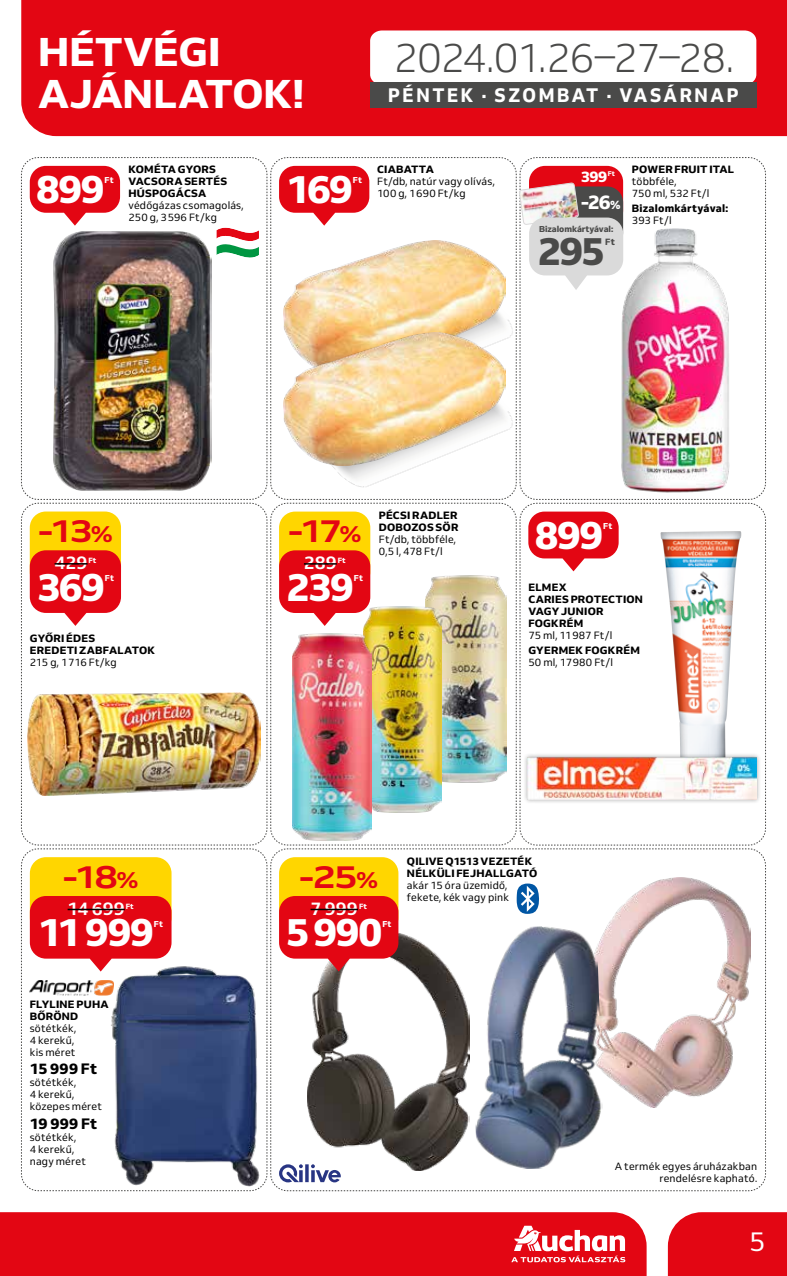
<style>
.page{position:relative;width:787px;height:1276px;background:#fff}
.page>*{position:absolute;margin:0;border:0;box-sizing:border-box;transform-origin:0 0}
.t1{font:300 40.8px "Venn";letter-spacing:-.045em;color:#4a4a49}
.t2{font:800 39.9px/41.5px "Venn";color:#fff}
.t3{font:800 39px "Venn";letter-spacing:-.04em;color:#fff}
.t4{font:800 39px "Venn";color:#4a4a49}
.t5{font:700 31.5px "Venn Semi Ex";letter-spacing:-.12em;color:#e30613}
.t6{font:27px "Venn";color:#fff}
.t7{font:800 19.5px "Venn";letter-spacing:.15em;color:#fff;scale:.89 1}
.t8{font:800 19.5px "Venn";letter-spacing:.15em;color:#fff}
.t9{font:700 18px "Venn";letter-spacing:-.005em;color:#fff}
.t10{font:800 15px "Venn";letter-spacing:.015em;color:#000}
.t11{font:800 15px "Venn";color:#fff}
.t12{font:10.5px/12px "Venn";letter-spacing:.015em;color:#000}
.t13{font:800 10.5px/12px "Venn";letter-spacing:.025em;color:#000}
.t14{font:10.5px "Venn";letter-spacing:-.02em;color:#000}
.t15{font:800 9px "Venn";color:#4a4a49}
.t16{font:800 8.55px "Venn";color:#4a4a49}
.t17{font:800 8.55px "Venn";letter-spacing:.015em;color:#fff}
.t18{font:800 7.5px "Venn";letter-spacing:-.005em;color:#fff}
.t19{font:800 6.75px "Venn";color:#fff}
.s1{font-size:12px}
.s2{font-size:23.1px}
</style>
<div class="page">
<div style="left:668px;top:1212px;width:119px;height:64px;background:#e30613"></div>
<div style="left:1px;top:1212px;width:645px;height:64px;background:#e30613"></div>
<div style="left:21px;top:0;width:766px;height:136px;background:#e30613"></div>
<svg style="left:370px;top:30px;width:386px;height:53px"></svg>
<div style="left:370px;top:83px;width:386px;height:25px;background:#4a4a49"></div>
<img style="left:0;top:0;width:1px;height:1276px">
<svg style="left:511px;top:1225px;width:114px;height:37px"></svg>
<img style="left:21px;top:157px;width:745px;height:1034px">
<h2 class="t2" style="left:38px;top:30px;width:268px">HÉTVÉGI<br>AJÁNLATOK!</h2>
<h1 class="t1" style="left:393px;top:33px;width:342px">2024.01.26–27–28.</h1>
<h3 class="t7" style="left:388px;top:83px;width:395px">PÉNTEK · SZOMBAT · VASÁRNAP</h3>
<p class="t13" style="left:128px;top:163px;width:100px">KOMÉTA GYORS<br>VACSORA SERTÉS<br>HÚSPOGÁCSA</p>
<p class="t12" style="left:128px;top:199px;width:117px">védőgázas csomagolás,<br>250 g, 3 596 Ft/kg</p>
<h3 class="t3" style="left:36px;top:165px;width:70px">899</h3>
<p class="t17" style="left:105px;top:175px;width:11px">Ft</p>
<h3 class="t3" style="left:286px;top:165px;width:68px">169</h3>
<p class="t17" style="left:353px;top:175px;width:11px">Ft</p>
<p class="t13" style="left:377px;top:163px;width:58px">CIABATTA</p>
<p class="t12" style="left:377px;top:175px;width:119px">Ft/db, natúr vagy olívás,<br>100 g, 1 690 Ft/kg</p>
<h3 class="t11" style="left:580px;top:167px;width:28px">399</h3>
<p class="t19" style="left:608px;top:169px;width:9px">Ft</p>
<h3 class="t8" style="left:580px;top:190px;width:41px">-26<span class="s1">%</span></h3>
<p class="t16" style="left:539px;top:223px;width:76px">Bizalomkártyával:</p>
<h3 class="t4" style="left:537px;top:226px;width:69px">295</h3>
<p class="t15" style="left:605px;top:236px;width:11px">Ft</p>
<p class="t13" style="left:632px;top:163px;width:104px">POWER FRUIT ITAL</p>
<p class="t12" style="left:632px;top:175px;width:79px">többféle,<br>750 ml, 532 Ft/l</p>
<p class="t13" style="left:632px;top:202px;width:98px">Bizalomkártyával:</p>
<p class="t12" style="left:632px;top:214px;width:41px">393 Ft/l</p>
<h3 class="t5" style="left:38px;top:511px;width:77px">-13<span class="s2">%</span></h3>
<h3 class="t9" style="left:55px;top:552px;width:34px">429</h3>
<p class="t18" style="left:88px;top:556px;width:9px">Ft</p>
<h3 class="t3" style="left:37px;top:562px;width:70px">369</h3>
<p class="t17" style="left:105px;top:573px;width:11px">Ft</p>
<p class="t13" style="left:30px;top:632px;width:127px">GYŐRI ÉDES<br>EREDETI ZABFALATOK</p>
<p class="t14" style="left:30px;top:656px;width:88px">215 g, 1 716 Ft/kg</p>
<h3 class="t5" style="left:288px;top:512px;width:76px">-17<span class="s2">%</span></h3>
<h3 class="t9" style="left:304px;top:552px;width:34px">289</h3>
<p class="t18" style="left:338px;top:556px;width:9px">Ft</p>
<h3 class="t3" style="left:286px;top:562px;width:69px">239</h3>
<p class="t17" style="left:354px;top:573px;width:11px">Ft</p>
<p class="t13" style="left:379px;top:509px;width:81px">PÉCSI RADLER<br>DOBOZOS SÖR</p>
<p class="t12" style="left:379px;top:533px;width:79px">Ft/db, többféle,<br>0,5 l, 478 Ft/l</p>
<h3 class="t3" style="left:534px;top:510px;width:70px">899</h3>
<p class="t17" style="left:603px;top:521px;width:11px">Ft</p>
<p class="t13" style="left:528px;top:581px;width:116px">ELMEX<br>CARIES PROTECTION<br>VAGY JUNIOR<br>FOGKRÉM</p>
<p class="t12" style="left:528px;top:629px;width:86px">75 ml, 11 987 Ft/l</p>
<p class="t13" style="left:528px;top:643px;width:113px">GYERMEK FOGKRÉM</p>
<p class="t12" style="left:528px;top:655px;width:86px">50 ml, 17 980 Ft/l</p>
<h3 class="t5" style="left:63px;top:857px;width:78px">-18<span class="s2">%</span></h3>
<h3 class="t9" style="left:68px;top:897px;width:59px">14 699</h3>
<p class="t18" style="left:126px;top:901px;width:9px">Ft</p>
<h3 class="t3" style="left:38px;top:908px;width:117px">11 999</h3>
<p class="t17" style="left:154px;top:918px;width:11px">Ft</p>
<p class="t13" style="left:30px;top:997px;width:80px">FLYLINE PUHA<br>BŐRÖND</p>
<p class="t12" style="left:30px;top:1021px;width:48px">sötétkék,<br>4 kerekű, kis méret</p>
<h3 class="t10" style="left:30px;top:1059px;width:69px">15 999 Ft</h3>
<p class="t12" style="left:30px;top:1076px;width:74px">sötétkék,<br>4 kerekű, közepes méret</p>
<h3 class="t10" style="left:30px;top:1114px;width:69px">19 999 Ft</h3>
<p class="t12" style="left:30px;top:1131px;width:58px">sötétkék,<br>4 kerekű, nagy méret</p>
<h3 class="t5" style="left:299px;top:857px;width:81px">-25<span class="s2">%</span></h3>
<h3 class="t9" style="left:310px;top:897px;width:49px">7 999</h3>
<p class="t18" style="left:359px;top:901px;width:9px">Ft</p>
<h3 class="t3" style="left:286px;top:908px;width:98px">5 990</h3>
<p class="t17" style="left:382px;top:918px;width:11px">Ft</p>
<p class="t13" style="left:407px;top:854px;width:132px">QILIVE Q1513 VEZETÉK<br>NÉLKÜLI FEJHALLGATÓ</p>
<p class="t12" style="left:407px;top:878px;width:104px">akár 15 óra üzemidő, fekete, kék vagy pink</p>
<p class="t12" style="left:615px;top:1160px;width:144px;text-align:right">A termék egyes áruházakban rendelésre kapható.</p>
<h3 class="t6" style="left:749px;top:1225px;width:18px">5</h3>
</div>
